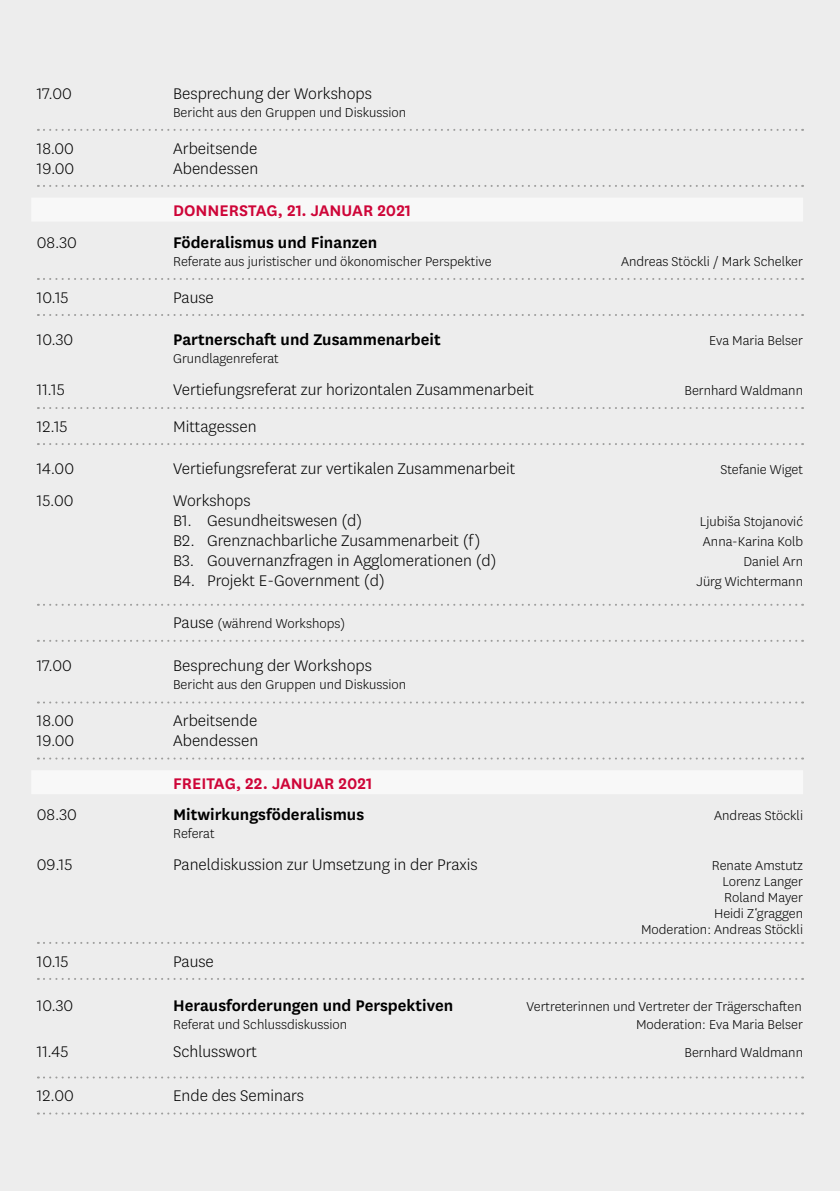
<style>
.page{position:relative;width:840px;height:1191px;background:#fff}
.page>*{position:absolute;margin:0;border:0;box-sizing:border-box;transform-origin:0 0}
.t1{font:300 18px/20px "National Uni Fr";color:#000}
.t2{font:600 18px "National Uni Fr";color:#000}
.t3{font:600 18px "National Uni Fr";color:#ce0538}
.t4{font:300 15px/16px "National Uni Fr";color:#000;text-align:right}
.s1{font-size:18px}
</style>
<div class="page">
<div style="left:0;top:0;width:839px;height:1191px;background:#ededed"></div>
<svg style="left:38px;top:129px;width:764px;height:2px"></svg>
<svg style="left:38px;top:185px;width:764px;height:2px"></svg>
<div style="left:31px;top:197px;width:771px;height:24px;background:#f8f8f8"></div>
<svg style="left:38px;top:278px;width:764px;height:2px"></svg>
<svg style="left:38px;top:314px;width:764px;height:2px"></svg>
<svg style="left:38px;top:407px;width:764px;height:2px"></svg>
<svg style="left:38px;top:443px;width:764px;height:2px"></svg>
<svg style="left:38px;top:604px;width:764px;height:2px"></svg>
<svg style="left:38px;top:640px;width:764px;height:2px"></svg>
<svg style="left:38px;top:701px;width:764px;height:2px"></svg>
<svg style="left:38px;top:757px;width:764px;height:2px"></svg>
<div style="left:31px;top:770px;width:771px;height:24px;background:#f8f8f8"></div>
<svg style="left:38px;top:942px;width:764px;height:2px"></svg>
<svg style="left:38px;top:978px;width:764px;height:2px"></svg>
<svg style="left:38px;top:1076px;width:764px;height:2px"></svg>
<svg style="left:38px;top:1112px;width:764px;height:2px"></svg>
<p class="t1" style="left:37px;top:82px;width:36px">17.00</p>
<p class="t1" style="left:173px;top:82px;width:200px">Besprechung der Workshops</p>
<p class="t4" style="left:173px;top:103px;width:234px">Bericht aus den Gruppen und Diskussion</p>
<p class="t1" style="left:37px;top:137px;width:39px">18.00</p>
<p class="t1" style="left:173px;top:137px;width:86px">Arbeitsende</p>
<p class="t1" style="left:37px;top:157px;width:39px">19.00</p>
<p class="t1" style="left:173px;top:157px;width:87px">Abendessen</p>
<p class="t3" style="left:173px;top:198px;width:239px">DONNERSTAG, 21. JANUAR 2021</p>
<p class="t1" style="left:37px;top:231px;width:42px">08.30</p>
<p class="t2" style="left:173px;top:230px;width:206px">Föderalismus und Finanzen</p>
<p class="t4" style="left:173px;top:253px;width:320px">Referate aus juristischer und ökonomischer Perspektive</p>
<p class="t4" style="left:620px;top:253px;width:183px">Andreas Stöckli / Mark Schelker</p>
<p class="t1" style="left:37px;top:287px;width:33px">10.15</p>
<p class="t1" style="left:173px;top:287px;width:42px">Pause</p>
<p class="t1" style="left:37px;top:329px;width:38px">10.30</p>
<p class="t2" style="left:173px;top:327px;width:269px">Partnerschaft und Zusammenarbeit</p>
<p class="t4" style="left:708px;top:332px;width:95px">Eva Maria Belser</p>
<p class="t4" style="left:173px;top:350px;width:107px">Grundlagenreferat</p>
<p class="t1" style="left:37px;top:379px;width:29px">11.15</p>
<p class="t1" style="left:173px;top:379px;width:362px">Vertiefungsreferat zur horizontalen Zusammenarbeit</p>
<p class="t4" style="left:684px;top:382px;width:120px">Bernhard Waldmann</p>
<p class="t1" style="left:37px;top:416px;width:32px">12.15</p>
<p class="t1" style="left:173px;top:416px;width:85px">Mittagessen</p>
<p class="t1" style="left:37px;top:458px;width:39px">14.00</p>
<p class="t1" style="left:173px;top:458px;width:343px">Vertiefungsreferat zur vertikalen Zusammenarbeit</p>
<p class="t4" style="left:720px;top:461px;width:84px">Stefanie Wiget</p>
<p class="t1" style="left:37px;top:490px;width:38px">15.00</p>
<p class="t1" style="left:173px;top:490px;width:191px">Workshops<br>B1. Gesundheitswesen (d)</p>
<p class="t4" style="left:699px;top:513px;width:105px">Ljubiša Stojanović</p>
<p class="t1" style="left:173px;top:530px;width:309px">B2. Grenznachbarliche Zusammenarbeit (f)</p>
<p class="t4" style="left:702px;top:533px;width:102px">Anna-Karina Kolb</p>
<p class="t1" style="left:173px;top:550px;width:325px">B3. Gouvernanzfragen in Agglomerationen (d)</p>
<p class="t4" style="left:743px;top:553px;width:61px">Daniel Arn</p>
<p class="t1" style="left:173px;top:570px;width:213px">B4. Projekt E-Government (d)</p>
<p class="t4" style="left:696px;top:573px;width:108px">Jürg Wichtermann</p>
<p class="t4" style="left:173px;top:615px;width:173px"><span class="s1">Pause</span> (während Workshops)</p>
<p class="t1" style="left:37px;top:655px;width:36px">17.00</p>
<p class="t1" style="left:173px;top:655px;width:200px">Besprechung der Workshops</p>
<p class="t4" style="left:173px;top:676px;width:234px">Bericht aus den Gruppen und Diskussion</p>
<p class="t1" style="left:37px;top:710px;width:39px">18.00</p>
<p class="t1" style="left:173px;top:710px;width:86px">Arbeitsende</p>
<p class="t1" style="left:37px;top:730px;width:39px">19.00</p>
<p class="t1" style="left:173px;top:730px;width:87px">Abendessen</p>
<p class="t3" style="left:173px;top:771px;width:201px">FREITAG, 22. JANUAR 2021</p>
<p class="t1" style="left:37px;top:804px;width:42px">08.30</p>
<p class="t2" style="left:173px;top:802px;width:192px">Mitwirkungsföderalismus</p>
<p class="t4" style="left:713px;top:807px;width:90px">Andreas Stöckli</p>
<p class="t4" style="left:173px;top:825px;width:43px">Referat</p>
<p class="t1" style="left:37px;top:853px;width:37px">09.15</p>
<p class="t1" style="left:173px;top:853px;width:306px">Paneldiskussion zur Umsetzung in der Praxis</p>
<p class="t4" style="left:640px;top:856px;width:163px">Renate Amstutz<br>Lorenz Langer<br>Roland Mayer<br>Heidi Z‘graggen<br>Moderation: Andreas Stöckli</p>
<p class="t1" style="left:37px;top:950px;width:33px">10.15</p>
<p class="t1" style="left:173px;top:950px;width:42px">Pause</p>
<p class="t1" style="left:37px;top:994px;width:38px">10.30</p>
<p class="t2" style="left:173px;top:993px;width:281px">Herausforderungen und Perspektiven</p>
<p class="t4" style="left:526px;top:997px;width:276px">Vertreterinnen und Vertreter der Trägerschaften</p>
<p class="t4" style="left:173px;top:1015px;width:175px">Referat und Schlussdiskussion</p>
<p class="t4" style="left:635px;top:1015px;width:168px">Moderation: Eva Maria Belser</p>
<p class="t1" style="left:37px;top:1040px;width:33px">11.45</p>
<p class="t1" style="left:173px;top:1040px;width:85px">Schlusswort</p>
<p class="t4" style="left:684px;top:1043px;width:120px">Bernhard Waldmann</p>
<p class="t1" style="left:37px;top:1085px;width:38px">12.00</p>
<p class="t1" style="left:173px;top:1085px;width:132px">Ende des Seminars</p>
</div>
